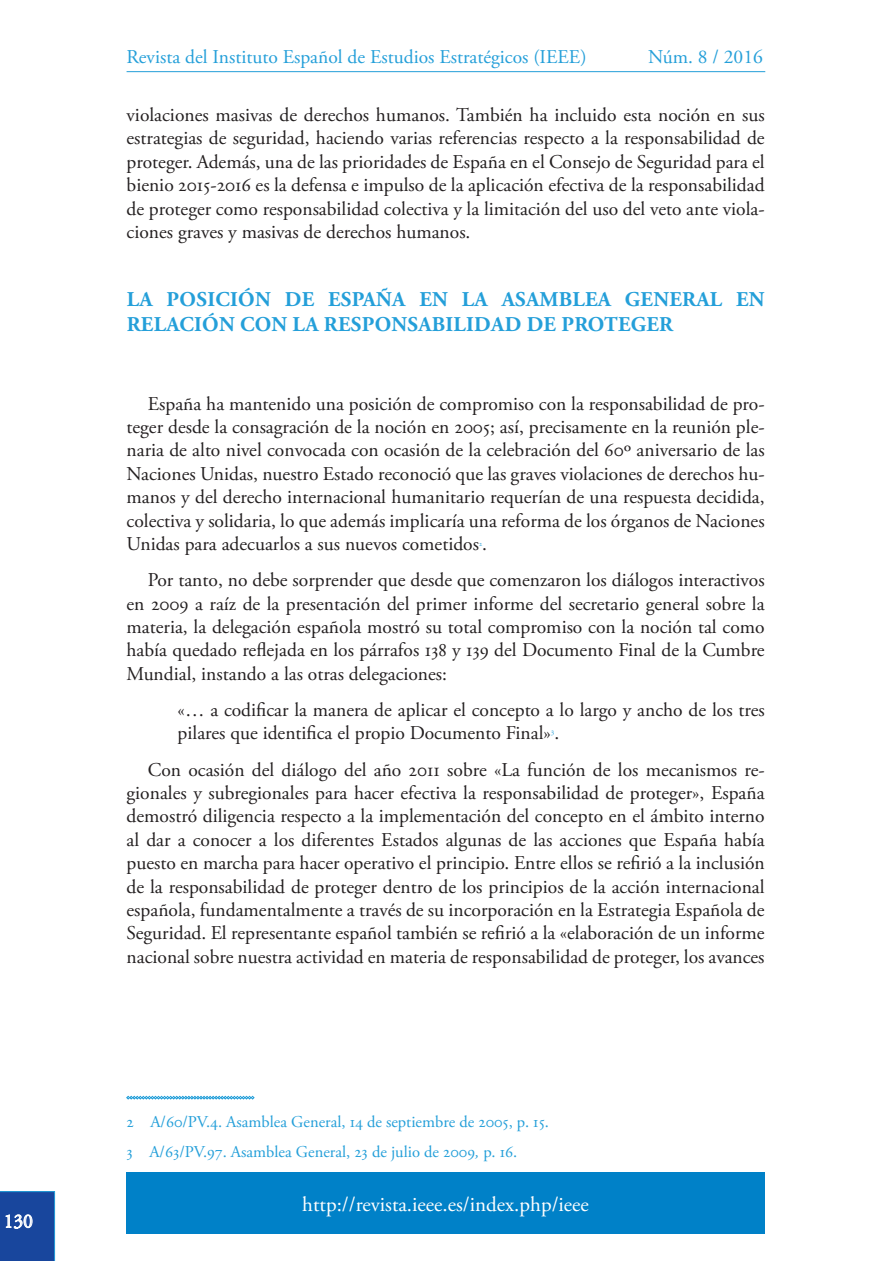
<style>
.page{position:relative;width:888px;height:1261px;background:#fff}
.page>*{position:absolute;margin:0;border:0;box-sizing:border-box;transform-origin:0 0}
.t1{font:700 21px/25.2px "Adobe Garamond Pro";letter-spacing:.015em;color:#249fd9}
.t2{font:21px "Adobe Garamond Pro";color:#fff}
.t3{font:19.5px/23.4px "Adobe Garamond Pro";color:#231f20;text-align:justify}
.t4{font:19.5px "Adobe Garamond Pro";color:#249fd9}
.t5{font:19.5px "Adobe Garamond Pro";color:#fff}
.t6{font:16.5px/29.7px "Adobe Garamond Pro";color:#249fd9}
.t7{font:7.05px "Adobe Garamond Pro";color:#249fd9}
.s1{font-style:italic}
</style>
<div class="page">
<hr style="left:127px;top:71px;width:638px;height:1px;background:#249fd9">
<div style="left:127px;top:1172px;width:637px;height:62px;background:#0081c8"></div>
<svg style="left:126px;top:1096px;width:128px;height:3px"></svg>
<svg style="left:0;top:1191px;width:55px;height:70px"></svg>
<p class="t5" style="left:4px;top:1209px;width:31px">130</p>
<p class="t4" style="left:127px;top:45px;width:461px">Revista del Instituto Español de Estudios Estratégicos (IEEE)</p>
<p class="t4" style="left:648px;top:45px;width:116px">Núm. 8 / 2016</p>
<p class="t3" style="left:127px;top:104px;width:639px">violaciones masivas de derechos humanos. También ha incluido esta noción en sus estrategias de seguridad, haciendo varias referencias respecto a la responsabilidad de proteger. Además, una de las prioridades de España en el Consejo de Seguridad para el bienio 2015-2016 es la defensa e impulso de la aplicación efectiva de la responsabilidad de proteger como responsabilidad colectiva y la limitación del uso del veto ante viola&shy;ciones graves y masivas de derechos humanos.</p>
<p class="t1" style="left:127px;top:287px;width:639px">LA POSICIÓ N DE ESPAÑA EN LA ASAMBLEA GENERAL EN<br>RELACIÓN CON LA RESPONSABILIDAD DE PROTEGER</p>
<p class="t3" style="left:127px;top:392px;width:639px;text-indent:21px">España ha mantenido una posición de compromiso con la responsabilidad de pro&shy;teger desde la consagración de la noción en 2005; así, precisamente en la reunión ple&shy;naria de alto nivel convocada con ocasión de la celebración del 60º aniversario de las Naciones Unidas, nuestro Estado reconoció que las graves violaciones de derechos hu&shy;manos y del derecho internacional humanitario requerían de una respuesta decidida, colectiva y solidaria, lo que además implicaría una reforma de los órganos de Naciones Unidas para adecuarlos a sus nuevos cometidos .</p>
<p class="t7" style="left:479px;top:539px;width:5px">2</p>
<p class="t3" style="left:127px;top:569px;width:639px;text-indent:21px">Por tanto, no debe sorprender que desde que comenzaron los diálogos interactivos en 2009 a raíz de la presentación del primer informe del secretario general sobre la materia, la delegación española mostró su total compromiso con la noción tal como había quedado reflejada en los párrafos 138 y 139 del Documento Final de la Cumbre Mundial, instando a las otras delegaciones:</p>
<p class="t3" style="left:178px;top:699px;width:588px">«… a codificar la manera de aplicar el concepto a lo largo y ancho de los tres pilares que identifica el propio Documento Final» .</p>
<p class="t7" style="left:551px;top:729px;width:5px">3</p>
<p class="t3" style="left:127px;top:758px;width:639px;text-indent:21px">Con ocasión del diálogo del año 2011 sobre «La función de los mecanismos re&shy;gionales y subregionales para hacer efectiva la responsabilidad de proteger», España demostró diligencia respecto a la implementación del concepto en el ámbito interno al dar a conocer a los diferentes Estados algunas de las acciones que España había puesto en marcha para hacer operativo el principio. Entre ellos se refirió a la inclusión de la responsabilidad de proteger dentro de los principios de la acción internacional española, fundamentalmente a través de su incorporación en la Estrategia Española de Seguridad. El representante español también se refirió a la «elaboración de un informe nacional sobre nuestra actividad en materia de responsabilidad de proteger, los avances</p>
<p class="t6" style="left:127px;top:1108px;width:424px">2 A/60/PV.4. Asamblea General, 14 de septiembre de 2005, p. 15.<br>3 A/63/PV.97. Asamblea General, 23 de julio de 2009<span class="s1">,</span> p. 16.</p>
<p class="t2" style="left:302px;top:1192px;width:288px">http://revista.ieee.es/index.php/ieee</p>
</div>
